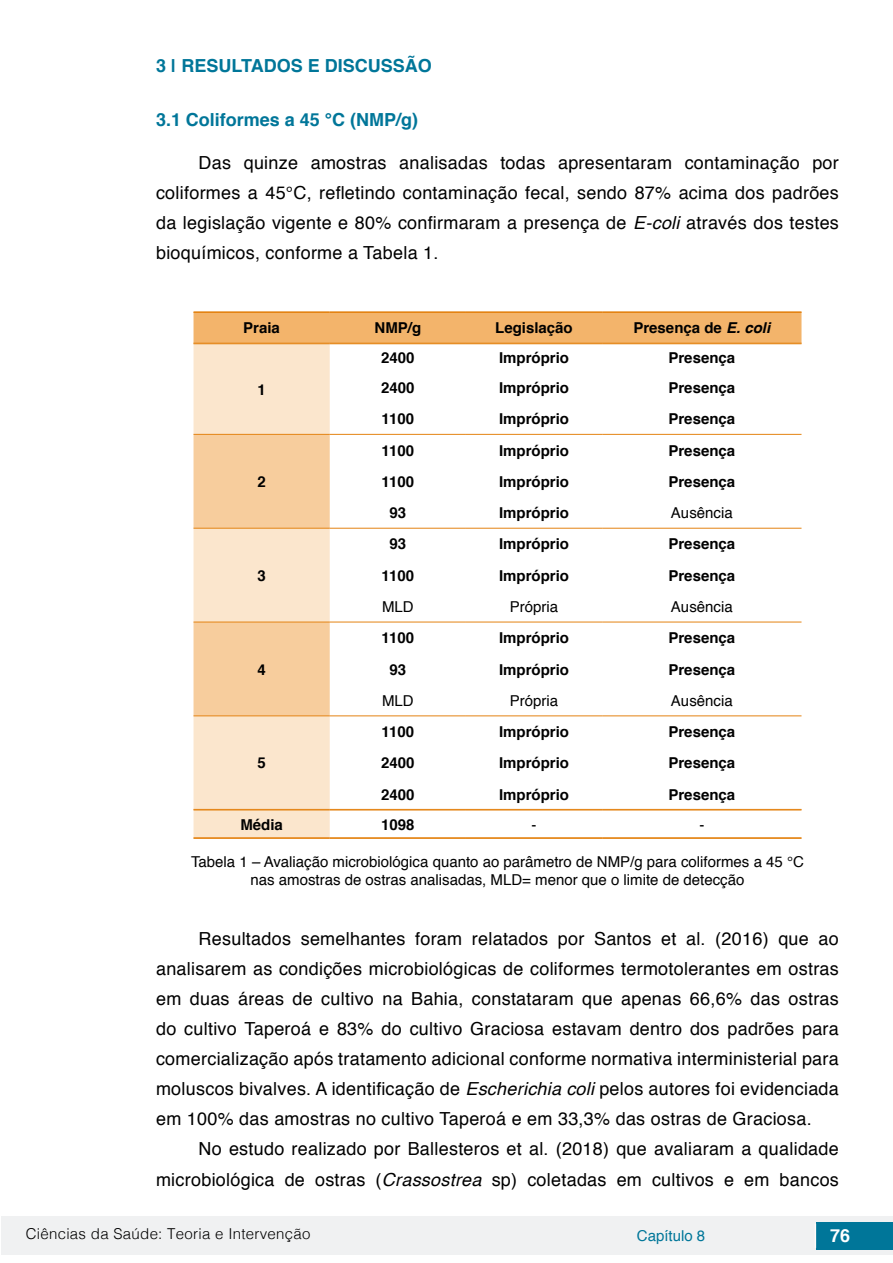
<style>
.page{position:relative;width:893px;height:1263px;background:#fff}
.page>*{position:absolute;margin:0;border:0;box-sizing:border-box;transform-origin:0 0}
.txt{font:18px/30px "Helvetica";letter-spacing:.015em;color:#000;text-align:justify}
.t1{font:700 18px "Helvetica";color:#007699}
.t2{font:700 18px "Helvetica";color:#fff}
.tab_txt_centro{font:700 15px "Helvetica";color:#000}
.info_tab_gra_imag{font:15px/18px "Helvetica";color:#000;text-align:center}
.tab_txt_centro-2{font:15px "Helvetica";color:#000}
.t3{font:300 15px "Helvetica";letter-spacing:.02em;color:#000}
.t4{font:15px "Helvetica";color:#007699}
.s1{font-style:italic}
</style>
<div class="page">
<div style="left:1px;top:1216px;width:891px;height:38px;background:#f0f1f2"></div>
<div style="left:816px;top:1222px;width:77px;height:27px;background:#007699"></div>
<svg style="left:815px;top:1224px;width:1px;height:24px"></svg>
<div style="left:194px;top:313px;width:607px;height:30px;background:#f3b46b"></div>
<div style="left:194px;top:344px;width:136px;height:493px;background:#fbe6cd"></div>
<svg style="left:194px;top:435px;width:136px;height:281px;background:#f8d5ac"></svg>
<hr style="left:194px;top:312px;width:136px;height:1px;background:#e48312">
<hr style="left:330px;top:312px;width:136px;height:1px;background:#e48312">
<hr style="left:466px;top:312px;width:136px;height:1px;background:#e48312">
<hr style="left:602px;top:312px;width:199px;height:1px;background:#e48312">
<hr style="left:194px;top:343px;width:136px;height:1px;background:#e48312">
<hr style="left:330px;top:343px;width:136px;height:1px;background:#e48312">
<hr style="left:466px;top:343px;width:136px;height:1px;background:#e48312">
<hr style="left:602px;top:343px;width:199px;height:1px;background:#e48312">
<hr style="left:194px;top:434px;width:136px;height:1px;background:#e48312">
<hr style="left:330px;top:434px;width:136px;height:1px;background:#e48312">
<hr style="left:466px;top:434px;width:136px;height:1px;background:#e48312">
<hr style="left:602px;top:434px;width:199px;height:1px;background:#e48312">
<hr style="left:194px;top:528px;width:136px;height:1px;background:#e48312">
<hr style="left:330px;top:528px;width:136px;height:1px;background:#e48312">
<hr style="left:466px;top:528px;width:136px;height:1px;background:#e48312">
<hr style="left:602px;top:528px;width:199px;height:1px;background:#e48312">
<hr style="left:194px;top:622px;width:136px;height:1px;background:#e48312">
<hr style="left:330px;top:622px;width:136px;height:1px;background:#e48312">
<hr style="left:466px;top:622px;width:136px;height:1px;background:#e48312">
<hr style="left:602px;top:622px;width:199px;height:1px;background:#e48312">
<hr style="left:194px;top:716px;width:136px;height:1px;background:#e48312">
<hr style="left:330px;top:716px;width:136px;height:1px;background:#e48312">
<hr style="left:466px;top:716px;width:136px;height:1px;background:#e48312">
<hr style="left:602px;top:716px;width:199px;height:1px;background:#e48312">
<hr style="left:194px;top:809px;width:136px;height:1px;background:#e48312">
<hr style="left:194px;top:810px;width:136px;height:1px;background:#e48312">
<hr style="left:330px;top:809px;width:136px;height:1px;background:#e48312">
<hr style="left:330px;top:810px;width:136px;height:1px;background:#e48312">
<hr style="left:466px;top:809px;width:136px;height:1px;background:#e48312">
<hr style="left:466px;top:810px;width:136px;height:1px;background:#e48312">
<hr style="left:602px;top:809px;width:199px;height:1px;background:#e48312">
<hr style="left:602px;top:810px;width:199px;height:1px;background:#e48312">
<hr style="left:194px;top:837px;width:136px;height:1px;background:#e48312">
<hr style="left:194px;top:838px;width:136px;height:1px;background:#e48312">
<hr style="left:330px;top:837px;width:136px;height:1px;background:#e48312">
<hr style="left:330px;top:838px;width:136px;height:1px;background:#e48312">
<hr style="left:466px;top:837px;width:136px;height:1px;background:#e48312">
<hr style="left:466px;top:838px;width:136px;height:1px;background:#e48312">
<hr style="left:602px;top:837px;width:199px;height:1px;background:#e48312">
<hr style="left:602px;top:838px;width:199px;height:1px;background:#e48312">
<p class="t1" style="left:156px;top:51px;width:277px">3 | RESULTADOS E DISCUSSÃO</p>
<p class="t1" style="left:156px;top:105px;width:263px">3.1 Coliformes a 45 °C (NMP/g)</p>
<p class="txt" style="left:156px;top:148px;width:684px;text-indent:43px">Das quinze amostras analisadas todas apresentaram contaminação por coliformes a 45°C, refletindo contaminação fecal, sendo 87% acima dos padrões da legislação vigente e 80% confirmaram a presença de <span class="s1">E-coli</span> através dos testes bioquímicos, conforme a Tabela 1.</p>
<p class="tab_txt_centro" style="left:243px;top:316px;width:38px">Praia</p>
<p class="tab_txt_centro" style="left:374px;top:316px;width:48px">NMP/g</p>
<p class="tab_txt_centro" style="left:495px;top:316px;width:79px">Legislação</p>
<p class="tab_txt_centro" style="left:633px;top:316px;width:138px">Presença de <span class="s1">E. coli</span></p>
<p class="tab_txt_centro" style="left:257px;top:377px;width:10px">1</p>
<p class="tab_txt_centro" style="left:257px;top:469px;width:10px">2</p>
<p class="tab_txt_centro" style="left:257px;top:563px;width:10px">3</p>
<p class="tab_txt_centro" style="left:257px;top:657px;width:10px">4</p>
<p class="tab_txt_centro" style="left:257px;top:751px;width:10px">5</p>
<p class="tab_txt_centro" style="left:381px;top:346px;width:35px">2400</p>
<p class="tab_txt_centro" style="left:499px;top:346px;width:72px">Impróprio</p>
<p class="tab_txt_centro" style="left:668px;top:346px;width:68px">Presença</p>
<p class="tab_txt_centro" style="left:381px;top:376px;width:35px">2400</p>
<p class="tab_txt_centro" style="left:499px;top:376px;width:72px">Impróprio</p>
<p class="tab_txt_centro" style="left:668px;top:376px;width:68px">Presença</p>
<p class="tab_txt_centro" style="left:382px;top:407px;width:34px">1100</p>
<p class="tab_txt_centro" style="left:499px;top:407px;width:72px">Impróprio</p>
<p class="tab_txt_centro" style="left:668px;top:407px;width:68px">Presença</p>
<p class="tab_txt_centro" style="left:382px;top:438px;width:34px">1100</p>
<p class="tab_txt_centro" style="left:499px;top:438px;width:72px">Impróprio</p>
<p class="tab_txt_centro" style="left:668px;top:438px;width:68px">Presença</p>
<p class="tab_txt_centro" style="left:382px;top:469px;width:34px">1100</p>
<p class="tab_txt_centro" style="left:499px;top:469px;width:72px">Impróprio</p>
<p class="tab_txt_centro" style="left:668px;top:469px;width:68px">Presença</p>
<p class="tab_txt_centro" style="left:389px;top:501px;width:18px">93</p>
<p class="tab_txt_centro" style="left:499px;top:501px;width:72px">Impróprio</p>
<p class="tab_txt_centro-2" style="left:671px;top:501px;width:63px">Ausência</p>
<p class="tab_txt_centro" style="left:389px;top:532px;width:18px">93</p>
<p class="tab_txt_centro" style="left:499px;top:532px;width:72px">Impróprio</p>
<p class="tab_txt_centro" style="left:668px;top:532px;width:68px">Presença</p>
<p class="tab_txt_centro" style="left:382px;top:563px;width:34px">1100</p>
<p class="tab_txt_centro" style="left:499px;top:563px;width:72px">Impróprio</p>
<p class="tab_txt_centro" style="left:668px;top:563px;width:68px">Presença</p>
<p class="tab_txt_centro-2" style="left:382px;top:595px;width:33px">MLD</p>
<p class="tab_txt_centro-2" style="left:510px;top:595px;width:50px">Própria</p>
<p class="tab_txt_centro-2" style="left:671px;top:595px;width:63px">Ausência</p>
<p class="tab_txt_centro" style="left:382px;top:626px;width:34px">1100</p>
<p class="tab_txt_centro" style="left:499px;top:626px;width:72px">Impróprio</p>
<p class="tab_txt_centro" style="left:668px;top:626px;width:68px">Presença</p>
<p class="tab_txt_centro" style="left:389px;top:657px;width:18px">93</p>
<p class="tab_txt_centro" style="left:499px;top:657px;width:72px">Impróprio</p>
<p class="tab_txt_centro" style="left:668px;top:657px;width:68px">Presença</p>
<p class="tab_txt_centro-2" style="left:382px;top:689px;width:33px">MLD</p>
<p class="tab_txt_centro-2" style="left:510px;top:689px;width:50px">Própria</p>
<p class="tab_txt_centro-2" style="left:671px;top:689px;width:63px">Ausência</p>
<p class="tab_txt_centro" style="left:382px;top:720px;width:34px">1100</p>
<p class="tab_txt_centro" style="left:499px;top:720px;width:72px">Impróprio</p>
<p class="tab_txt_centro" style="left:668px;top:720px;width:68px">Presença</p>
<p class="tab_txt_centro" style="left:381px;top:751px;width:35px">2400</p>
<p class="tab_txt_centro" style="left:499px;top:751px;width:72px">Impróprio</p>
<p class="tab_txt_centro" style="left:668px;top:751px;width:68px">Presença</p>
<p class="tab_txt_centro" style="left:381px;top:782px;width:35px">2400</p>
<p class="tab_txt_centro" style="left:499px;top:782px;width:72px">Impróprio</p>
<p class="tab_txt_centro" style="left:668px;top:782px;width:68px">Presença</p>
<p class="tab_txt_centro" style="left:240px;top:812px;width:44px">Média</p>
<p class="tab_txt_centro" style="left:381px;top:812px;width:35px">1098</p>
<p class="tab_txt_centro-2" style="left:532px;top:813px;width:6px">-</p>
<p class="tab_txt_centro-2" style="left:699px;top:813px;width:6px">-</p>
<p class="info_tab_gra_imag" style="left:191px;top:854px;width:614px">Tabela 1 – Avaliação microbiológica quanto ao parâmetro de NMP/g para coliformes a 45 °C nas amostras de ostras analisadas, MLD= menor que o limite de detecção</p>
<p class="txt" style="left:156px;top:925px;width:684px;text-indent:43px">Resultados semelhantes foram relatados por Santos et al. (2016) que ao analisarem as condições microbiológicas de coliformes termotolerantes em ostras em duas áreas de cultivo na Bahia, constataram que apenas 66,6% das ostras do cultivo Taperoá e 83% do cultivo Graciosa estavam dentro dos padrões para comercialização após tratamento adicional conforme normativa interministerial para moluscos bivalves. A identificação de <span class="s1">Escherichia coli</span> pelos autores foi evidenciada em 100% das amostras no cultivo Taperoá e em 33,3% das ostras de Graciosa.</p>
<p class="txt" style="left:156px;top:1135px;width:684px;text-align:right">No estudo realizado por Ballesteros et al. (2018) que avaliaram a qualidade microbiológica de ostras (<span class="s1">Crassostrea</span> sp) coletadas em cultivos e em bancos</p>
<p class="t3" style="left:26px;top:1221px;width:286px">Ciências da Saúde: Teoria e Intervenção</p>
<p class="t4" style="left:637px;top:1224px;width:70px">Capítulo 8</p>
<p class="t2" style="left:830px;top:1221px;width:22px">76</p>
</div>
